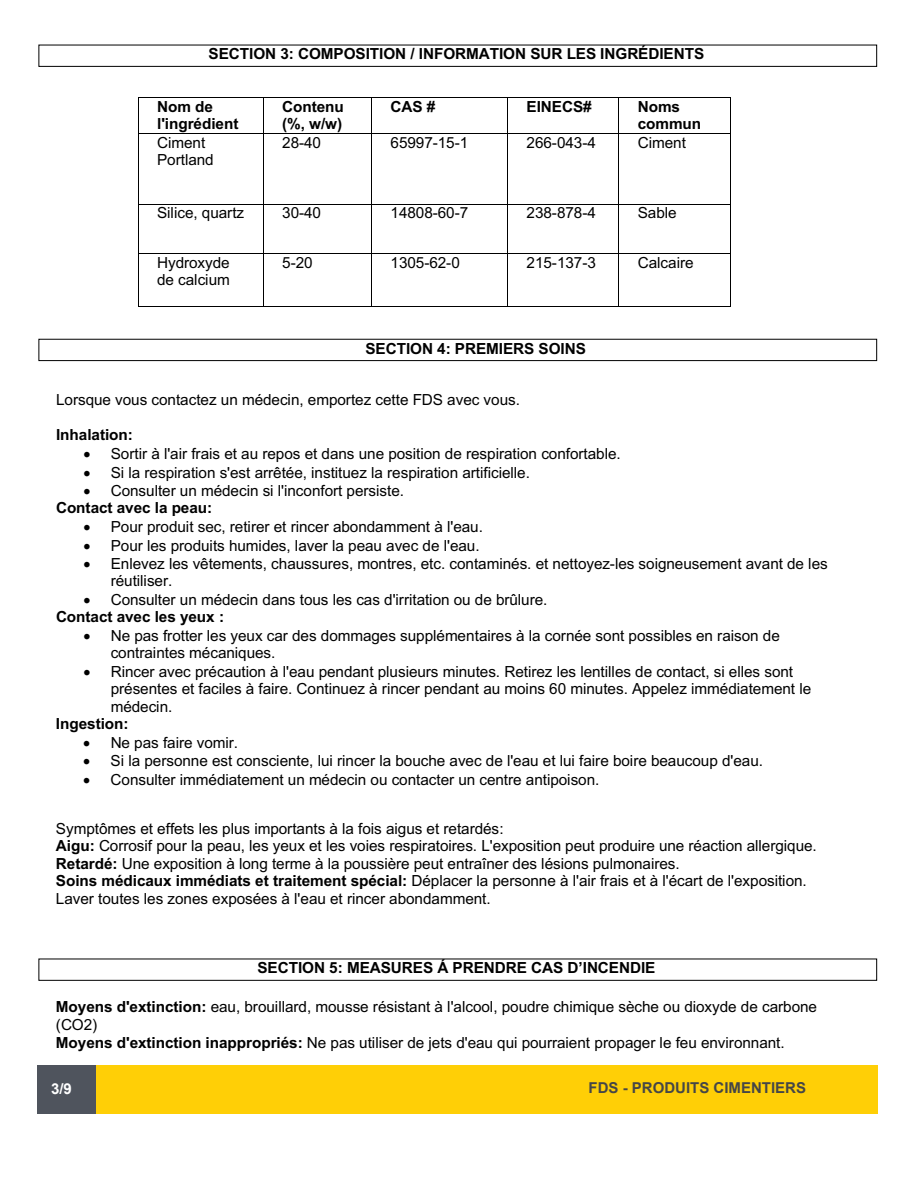
<style>
.page{position:relative;width:918px;height:1188px;background:#fff}
.page>*{position:absolute;margin:0;border:0;box-sizing:border-box;transform-origin:0 0}
.t1{font:15.3px/17.5px "Arial";letter-spacing:-.005em;color:#000}
.t2{font:700 15.3px/17.5px "Arial";letter-spacing:-.005em;color:#000}
.t3{font:700 15px "Arial";color:#454647}
.t4{font:700 15px "Arial";color:#fff}
.s1{font-weight:700}
</style>
<div class="page">
<div style="left:38px;top:1065px;width:839px;height:48px;background:#ffcf06"></div>
<div style="left:38px;top:1065px;width:58px;height:48px;background:#4f545d"></div>
<hr style="left:139px;top:97px;width:124px;height:1px;background:#000">
<hr style="left:264px;top:97px;width:107px;height:1px;background:#000">
<hr style="left:372px;top:97px;width:135px;height:1px;background:#000">
<hr style="left:508px;top:97px;width:110px;height:1px;background:#000">
<hr style="left:619px;top:97px;width:111px;height:1px;background:#000">
<hr style="left:138px;top:98px;width:1px;height:35px;background:#000">
<hr style="left:263px;top:98px;width:1px;height:35px;background:#000">
<hr style="left:371px;top:98px;width:1px;height:35px;background:#000">
<hr style="left:507px;top:98px;width:1px;height:35px;background:#000">
<hr style="left:618px;top:98px;width:1px;height:35px;background:#000">
<hr style="left:730px;top:98px;width:1px;height:35px;background:#000">
<hr style="left:139px;top:133px;width:124px;height:1px;background:#000">
<hr style="left:264px;top:133px;width:107px;height:1px;background:#000">
<hr style="left:372px;top:133px;width:135px;height:1px;background:#000">
<hr style="left:508px;top:133px;width:110px;height:1px;background:#000">
<hr style="left:619px;top:133px;width:111px;height:1px;background:#000">
<hr style="left:138px;top:134px;width:1px;height:70px;background:#000">
<hr style="left:263px;top:134px;width:1px;height:70px;background:#000">
<hr style="left:371px;top:134px;width:1px;height:70px;background:#000">
<hr style="left:507px;top:134px;width:1px;height:70px;background:#000">
<hr style="left:618px;top:134px;width:1px;height:70px;background:#000">
<hr style="left:730px;top:134px;width:1px;height:70px;background:#000">
<hr style="left:139px;top:204px;width:124px;height:1px;background:#000">
<hr style="left:264px;top:204px;width:107px;height:1px;background:#000">
<hr style="left:372px;top:204px;width:135px;height:1px;background:#000">
<hr style="left:508px;top:204px;width:110px;height:1px;background:#000">
<hr style="left:619px;top:204px;width:111px;height:1px;background:#000">
<hr style="left:138px;top:204px;width:1px;height:49px;background:#000">
<hr style="left:263px;top:204px;width:1px;height:49px;background:#000">
<hr style="left:371px;top:204px;width:1px;height:49px;background:#000">
<hr style="left:507px;top:204px;width:1px;height:49px;background:#000">
<hr style="left:618px;top:204px;width:1px;height:49px;background:#000">
<hr style="left:730px;top:204px;width:1px;height:49px;background:#000">
<hr style="left:139px;top:253px;width:124px;height:1px;background:#000">
<hr style="left:264px;top:253px;width:107px;height:1px;background:#000">
<hr style="left:372px;top:253px;width:135px;height:1px;background:#000">
<hr style="left:508px;top:253px;width:110px;height:1px;background:#000">
<hr style="left:619px;top:253px;width:111px;height:1px;background:#000">
<hr style="left:138px;top:254px;width:1px;height:53px;background:#000">
<hr style="left:139px;top:307px;width:124px;height:1px;background:#000">
<hr style="left:263px;top:254px;width:1px;height:53px;background:#000">
<hr style="left:264px;top:307px;width:107px;height:1px;background:#000">
<hr style="left:371px;top:254px;width:1px;height:53px;background:#000">
<hr style="left:372px;top:307px;width:135px;height:1px;background:#000">
<hr style="left:507px;top:254px;width:1px;height:53px;background:#000">
<hr style="left:508px;top:307px;width:110px;height:1px;background:#000">
<hr style="left:618px;top:254px;width:1px;height:53px;background:#000">
<hr style="left:619px;top:307px;width:111px;height:1px;background:#000">
<hr style="left:730px;top:254px;width:1px;height:53px;background:#000">
<div style="left:39px;top:45px;width:838px;height:22px;border:1px solid #000"></div>
<div style="left:39px;top:339px;width:838px;height:22px;border:1px solid #000"></div>
<div style="left:39px;top:959px;width:838px;height:22px;border:1px solid #000"></div>
<p class="t2" style="left:209px;top:45px;width:497px">SECTION 3: COMPOSITION / INFORMATION SUR LES INGRÉDIENTS</p>
<p class="t2" style="left:157px;top:98px;width:83px">Nom de l'ingrédient</p>
<p class="t2" style="left:282px;top:98px;width:63px;line-height:17.1px">Contenu (%, w/w)</p>
<p class="t2" style="left:391px;top:98px;width:46px">CAS #</p>
<p class="t2" style="left:527px;top:98px;width:67px">EINECS#</p>
<p class="t2" style="left:638px;top:98px;width:65px">Noms commun</p>
<p class="t1" style="left:157px;top:133px;width:58px">Ciment<br>Portland</p>
<p class="t1" style="left:282px;top:133px;width:40px">28-40</p>
<p class="t1" style="left:391px;top:133px;width:79px">65997-15-1</p>
<p class="t1" style="left:527px;top:133px;width:71px">266-043-4</p>
<p class="t1" style="left:638px;top:133px;width:50px">Ciment</p>
<p class="t1" style="left:157px;top:204px;width:89px">Silice, quartz</p>
<p class="t1" style="left:282px;top:204px;width:40px">30-40</p>
<p class="t1" style="left:391px;top:204px;width:79px">14808-60-7</p>
<p class="t1" style="left:527px;top:204px;width:71px">238-878-4</p>
<p class="t1" style="left:638px;top:204px;width:40px">Sable</p>
<p class="t1" style="left:157px;top:254px;width:74px;line-height:17.1px">Hydroxyde de calcium</p>
<p class="t1" style="left:282px;top:254px;width:32px">5-20</p>
<p class="t1" style="left:391px;top:254px;width:71px">1305-62-0</p>
<p class="t1" style="left:527px;top:254px;width:71px">215-137-3</p>
<p class="t1" style="left:638px;top:254px;width:57px">Calcaire</p>
<p class="t2" style="left:365px;top:340px;width:222px">SECTION 4: PREMIERS SOINS</p>
<p class="t1" style="left:56px;top:391px;width:465px">Lorsque vous contactez un médecin, emportez cette FDS avec vous.</p>
<p class="t2" style="left:56px;top:426px;width:78px">Inhalation:</p>
<p class="t1" style="left:83px;top:445px;width:539px">• Sortir à l'air frais et au repos et dans une position de respiration confortable.</p>
<p class="t1" style="left:83px;top:463px;width:448px">• Si la respiration s'est arrêtée, instituez la respiration artificielle.</p>
<p class="t1" style="left:56px;top:482px;width:350px;text-indent:27px">• Consulter un médecin si l'inconfort persiste.<br><span class="s1">Contact avec la peau:</span></p>
<p class="t1" style="left:83px;top:518px;width:401px">• Pour produit sec, retirer et rincer abondamment à l'eau.</p>
<p class="t1" style="left:83px;top:536px;width:398px">• Pour les produits humides, laver la peau avec de l'eau.</p>
<p class="t1" style="left:111px;top:555px;width:719px;text-indent:-27px">• Enlevez les vêtements, chaussures, montres, etc. contaminés. et nettoyez-les soigneusement avant de les réutiliser.</p>
<p class="t1" style="left:56px;top:591px;width:493px;text-indent:27px">• Consulter un médecin dans tous les cas d'irritation ou de brûlure.<br><span class="s1">Contact avec les yeux :</span></p>
<p class="t1" style="left:111px;top:627px;width:671px;text-indent:-27px">• Ne pas frotter les yeux car des dommages supplémentaires à la cornée sont possibles en raison de contraintes mécaniques.</p>
<p class="t1" style="left:83px;top:662px;width:711px">• Rincer avec précaution à l'eau pendant plusieurs minutes. Retirez les lentilles de contact, si elles sont</p>
<p class="t1" style="left:111px;top:680px;width:702px">présentes et faciles à faire. Continuez à rincer pendant au moins 60 minutes. Appelez immédiatement le</p>
<p class="t1" style="left:111px;top:697px;width:63px">médecin.</p>
<p class="t2" style="left:56px;top:715px;width:74px">Ingestion:</p>
<p class="t1" style="left:83px;top:734px;width:156px">• Ne pas faire vomir.</p>
<p class="t1" style="left:83px;top:752px;width:681px">• Si la personne est consciente, lui rincer la bouche avec de l'eau et lui faire boire beaucoup d'eau.</p>
<p class="t1" style="left:83px;top:770px;width:518px">• Consulter immédiatement un médecin ou contacter un centre antipoison.</p>
<p class="t1" style="left:56px;top:819px;width:762px">Symptômes et effets les plus importants à la fois aigus et retardés:<br><span class="s1">Aigu:</span> Corrosif pour la peau, les yeux et les voies respiratoires. L'exposition peut produire une réaction allergique.<br><span class="s1">Retardé:</span> Une exposition à long terme à la poussière peut entraîner des lésions pulmonaires.<br><span class="s1">Soins médicaux immédiats et traitement spécial:</span> Déplacer la personne à l'air frais et à l'écart de l'exposition.<br>Laver toutes les zones exposées à l'eau et rincer abondamment.</p>
<p class="t2" style="left:258px;top:959px;width:400px">SECTION 5: MEASURES Á PRENDRE CAS D’INCENDIE</p>
<p class="t1" style="left:56px;top:998px;width:763px"><span class="s1">Moyens d'extinction:</span> eau, brouillard, mousse résistant à l'alcool, poudre chimique sèche ou dioxyde de carbone (CO2)<br><span class="s1">Moyens d'extinction inappropriés:</span> Ne pas utiliser de jets d'eau qui pourraient propager le feu environnant.</p>
<p class="t4" style="left:51px;top:1079px;width:22px">3/9</p>
<p class="t3" style="left:589px;top:1078px;width:219px">FDS - PRODUITS CIMENTIERS</p>
</div>
